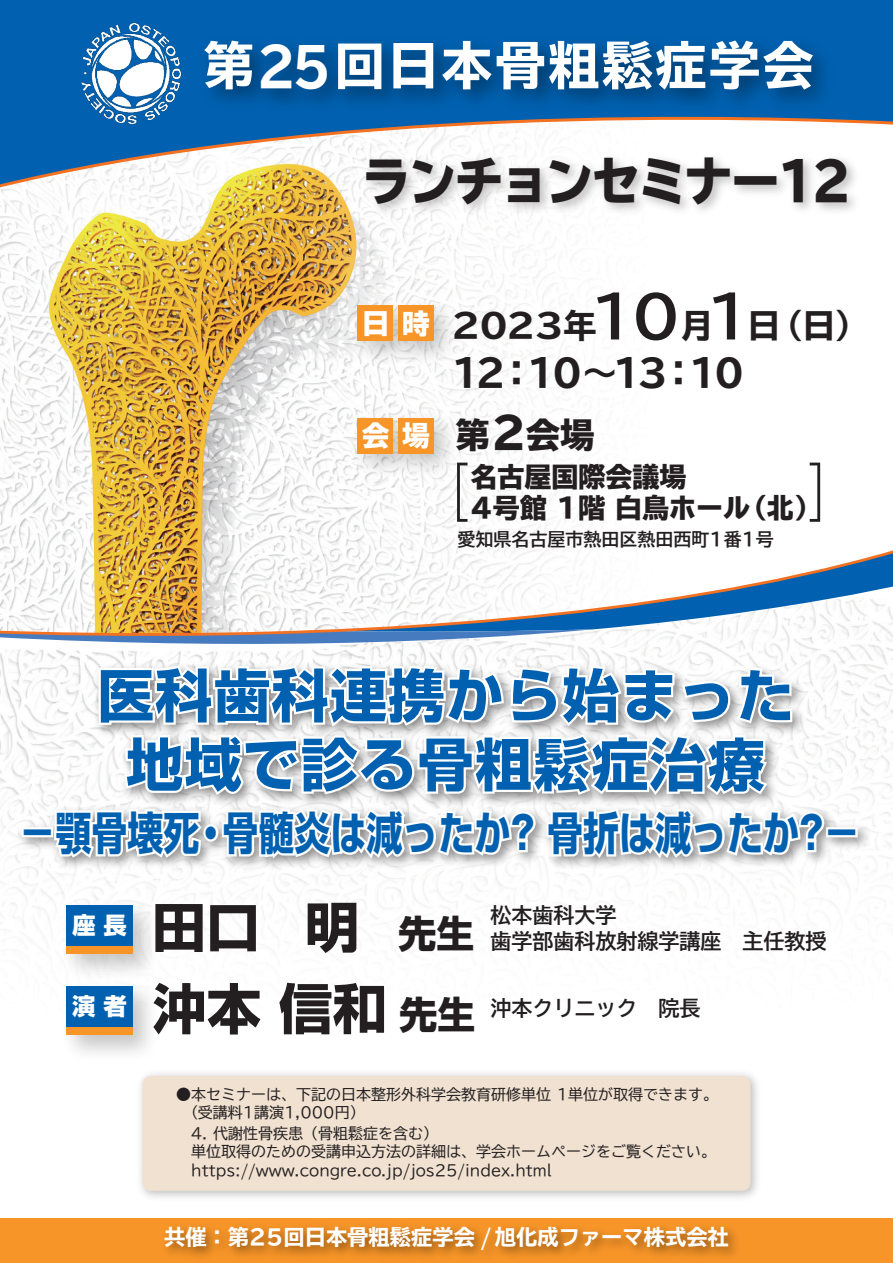
<style>
.page{position:relative;width:893px;height:1263px;background:#fff}
.page>*{position:absolute;margin:0;border:0;box-sizing:border-box;transform-origin:0 0}
.t1{font:700 57px/69px "Shin Go Pro";letter-spacing:.02em;color:#0161b0;text-align:center}
.t2{font:700 54px "Shin Go Pro";color:#231f20}
.t3{font:800 52.5px "Tsutawaru Go Std";letter-spacing:-.055em;color:#231f20;scale:.93 1}
.t4{font:700 expanded 51px "Tsutawaru Go Std";letter-spacing:.05em;color:#fff}
.t5{font:700 45px "Shin Go Pro";color:#0161b0;scale:.8 1}
.t6{font:700 expanded 37.5px "Tsutawaru Go Std";letter-spacing:-.14em;color:#231f20}
.t7{font:800 34.5px "Tsutawaru Go Std";color:#231f20}
.t8{font:700 expanded 33px "Tsutawaru Go Std";letter-spacing:-.04em;color:#231f20;scale:1.1 1}
.t9{font:800 27.75px "Tsutawaru Go Std";color:#fff}
.t10{font:800 27px/31.5px "Tsutawaru Go Std";color:#231f20}
.t11{font:800 23.4px "Shin Go Pro";color:#fff}
.t12{font:21.3px "Tsutawaru Gothic E";color:#fff}
.t13{font:700 21px/25.5px "Tsutawaru Go Std";color:#231f20}
.t14{font:700 18px "Tsutawaru Go Std";color:#231f20}
.t15{font:15px/18px "Tsutawaru Go Std";color:#231f20}
.s1{font-size:53.55px}
.s2{font-weight:800;font-stretch:normal;font-size:27.75px;color:#fff}
.s3{font-stretch:normal;font-size:57px}
.s4{font-size:43.2px}
.s5{font-family:"Gothic MB101 Pro"}
.s6{font-size:37.8px}
.s7{font-family:"Shin Go Pro";font-size:54px}
.s8{font-family:"Shin Go Pro";font-size:37.8px}
</style>
<div class="page">
<img style="left:0;top:191px;width:893px;height:748px">
<svg style="left:0;top:0;width:893px;height:188px;fill:#0161b0"></svg>
<svg style="left:0;top:1218px;width:893px;height:45px;background:#e98c25"></svg>
<svg style="left:0;top:538px;width:893px;height:100px"></svg>
<div style="left:142px;top:1076px;width:608px;height:115px;background:#f0e1d1;border-radius:8px"></div>
<img style="left:189px;top:23px;width:656px;height:122px">
<img style="left:354px;top:146px;width:514px;height:100px">
<img style="left:343px;top:292px;width:41px;height:80px">
<div style="left:358px;top:306px;width:35px;height:35px;background:#f79528"></div>
<img style="left:384px;top:292px;width:81px;height:80px">
<div style="left:398px;top:306px;width:35px;height:35px;background:#f79528"></div>
<img style="left:8px;top:799px;width:883px;height:80px">
<svg style="left:0;top:625px;width:827px;height:237px"></svg>
<div style="left:826px;top:827px;width:32px;height:10px;border:4px solid #fff"></div>
<div style="left:66px;top:986px;width:67px;height:49px;background:#f79528"></div>
<div style="left:66px;top:986px;width:67px;height:41px;background:#0161b0"></div>
<img style="left:54px;top:893px;width:112px;height:94px">
<div style="left:66px;top:905px;width:67px;height:49px;background:#f79528"></div>
<div style="left:66px;top:905px;width:67px;height:41px;background:#0161b0"></div>
<img style="left:343px;top:404px;width:81px;height:81px">
<div style="left:358px;top:418px;width:35px;height:35px;background:#f79528"></div>
<img style="left:384px;top:404px;width:81px;height:80px">
<div style="left:398px;top:418px;width:35px;height:35px;background:#f79528"></div>
<svg style="left:457px;top:463px;width:10px;height:59px"></svg>
<svg style="left:810px;top:463px;width:10px;height:59px"></svg>
<img style="left:78px;top:19px;width:106px;height:106px">
<h3 class="t4" style="left:203px;top:37px;width:612px">第<span class="s1">25</span>回日本骨粗鬆症学会</h3>
<h3 class="t3" style="left:362px;top:152px;width:529px">ランチョンセミナー12</h3>
<h3 class="t8" style="left:362px;top:307px;width:461px"><span class="s2">日時</span> 2023年<span class="s3">10</span>月<span class="s3">1</span>日（日）</h3>
<h3 class="t6" style="left:452px;top:352px;width:294px">12：10～13：10</h3>
<h3 class="t9" style="left:362px;top:420px;width:70px">会場</h3>
<h3 class="t7" style="left:456px;top:416px;width:141px">第<span class="s4">2</span>会場</h3>
<h3 class="t10" style="left:471px;top:462px;width:352px">名古屋国際会議場<br>4号館 1階 白鳥ホール（北）</h3>
<p class="t14" style="left:458px;top:524px;width:318px">愛知県名古屋市熱田区熱田西町1番1号</p>
<h1 class="t1" style="left:97px;top:655px;width:698px">医科歯科連携から始まった地域で診る骨粗鬆症治療</h1>
<h3 class="t5" style="left:19px;top:797px;width:1052px">－顎骨壊死・骨髄炎は減ったか<span class="s5">?</span> 骨折は減ったか<span class="s5">?</span>－</h3>
<h3 class="t11" style="left:72px;top:907px;width:56px">座 長</h3>
<h3 class="t11" style="left:72px;top:988px;width:56px">演 者</h3>
<h2 class="t2" style="left:152px;top:884px;width:324px">田口 明 <span class="s6">先生</span></h2>
<h3 class="t13" style="left:490px;top:903px;width:337px">松本歯科大学　<br>歯学部歯科放射線学講座　主任教授</h3>
<h3 class="t13" style="left:153px;top:996px;width:549px"><span class="s7">沖本 信和</span> <span class="s8">先生</span> 沖本クリニック　院長</h3>
<p class="t15" style="left:184px;top:1085px;width:536px;text-indent:-7px">●本セミナーは、下記の日本整形外科学会教育研修単位 1単位が取得できます。（受講料1講演1,000円）</p>
<p class="t15" style="left:176px;top:1124px;width:542px">　4. 代謝性骨疾患（骨粗鬆症を含む）<br>　単位取得のための受講申込方法の詳細は、学会ホームページをご覧ください。</p>
<p class="t15" style="left:176px;top:1161px;width:377px">　https://www.congre.co.jp/jos25/index.html</p>
<h3 class="t12" style="left:164px;top:1226px;width:566px">共催：第25回日本骨粗鬆症学会 / 旭化成ファーマ株式会社</h3>
</div>
